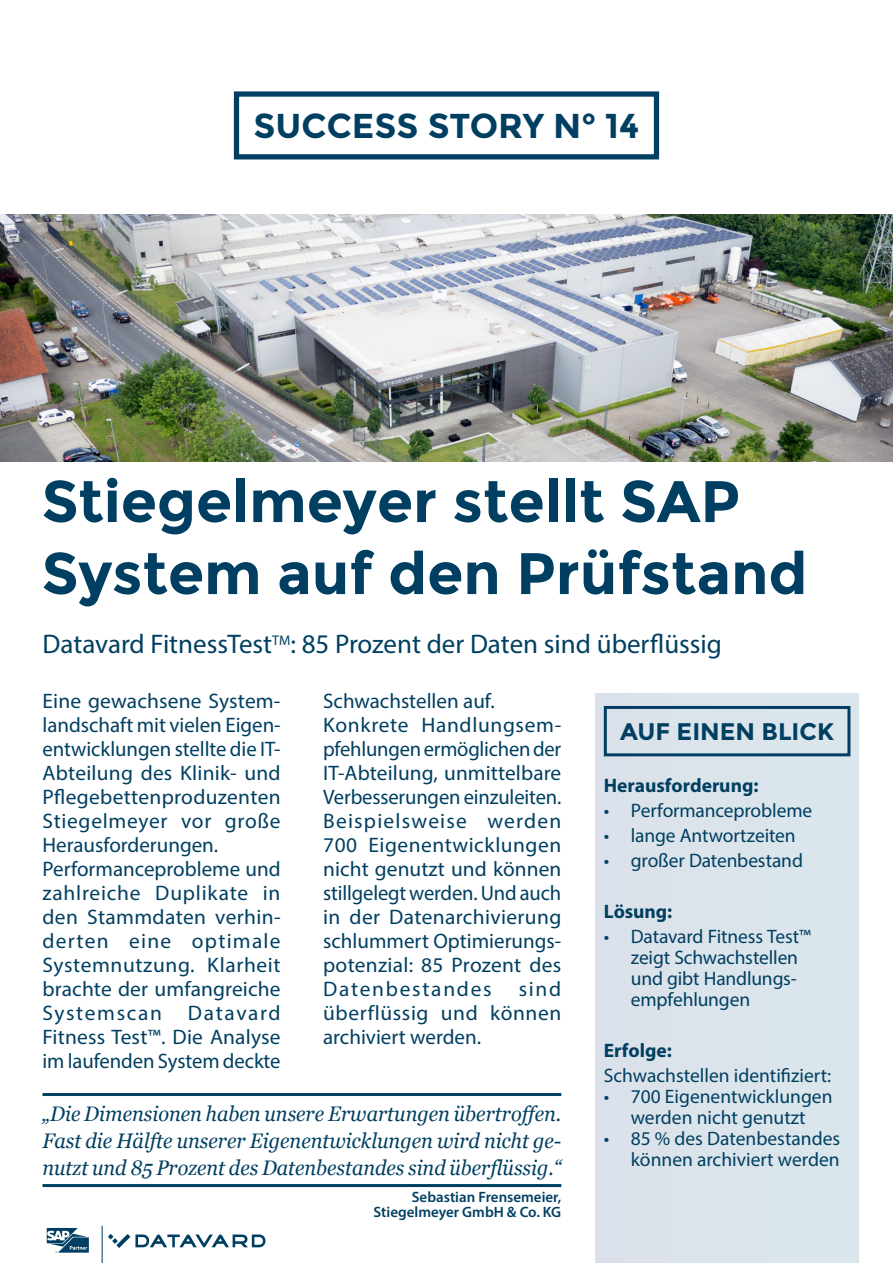
<style>
.page{position:relative;width:893px;height:1263px;background:#fff}
.page>*{position:absolute;margin:0;border:0;box-sizing:border-box;transform-origin:0 0}
.Titel_head{font:700 58.5px/72px "Montserrat";color:#003f61}
.t1{font:700 34.5px "Montserrat";color:#003f61}
.Titel_subhead{font:27px "Myriad Pro";color:#003f61}
.Titel_head-2{font:700 24px "Montserrat";color:#003f61}
.Titel_fliess{font:21px/24px "Myriad Pro";letter-spacing:.01em;color:#003f61;text-align:justify}
.Zitat{font:italic 21px/27px "Georgia";color:#003f61;text-align:justify;scale:.95 1}
.Titel_fliess-2{font:19.5px/21px "Myriad Pro";letter-spacing:-.005em;color:#003f61}
.Titel_Inhalt_Head{font:700 19.5px "Myriad Pro";color:#003f61}
.Zitat_Autor{font:600 15px "Myriad Pro";color:#003f61}
</style>
<div class="page">
<div style="left:595px;top:694px;width:264px;height:569px;background:#dbe4eb"></div>
<div style="left:604px;top:706px;width:246px;height:50px;border:3px solid #003f61"></div>
<div style="left:234px;top:91px;width:425px;height:68px;border:5px solid #003f61"></div>
<img style="left:0;top:215px;width:893px;height:246px">
<svg style="left:47px;top:1228px;width:42px;height:24px"></svg>
<hr style="left:102px;top:1225px;width:1px;height:38px;background:#003f61">
<svg style="left:108px;top:1234px;width:157px;height:14px"></svg>
<hr style="left:43px;top:1093px;width:518px;height:3px;background:#003f61">
<hr style="left:43px;top:1184px;width:518px;height:3px;background:#003f61">
<p class="t1" style="left:254px;top:105px;width:387px">SUCCESS STORY N° 14</p>
<p class="Titel_head" style="left:41px;top:466px;width:767px">Stiegelmeyer stellt SAP<br>System auf den Prüfstand</p>
<p class="Titel_subhead" style="left:43px;top:627px;width:681px">Datavard FitnessTest<sup>TM</sup>: 85 Prozent der Daten sind überflüssig</p>
<p class="Titel_fliess" style="left:43px;top:688px;width:240px">Eine gewachsene System&shy;landschaft mit vielen Eigen&shy;entwicklungen stellte die IT-Abteilung des Klinik- und Pflegebettenproduzenten Stiegelmeyer vor große Herausforderungen.</p>
<p class="Titel_fliess" style="left:43px;top:856px;width:240px">Performanceprobleme und zahlreiche Duplikate in den Stammdaten verhin&shy;derten eine optimale Systemnutzung. Klarheit brachte der umfangreiche Systemscan Datavard Fitness Test™. Die Analyse im laufenden System deckte</p>
<p class="Titel_fliess" style="left:323px;top:688px;width:173px">Schwachstellen auf.</p>
<p class="Titel_fliess" style="left:323px;top:712px;width:240px">Konkrete Handlungsem&shy;pfehlungen ermöglichen der IT-Abteilung, unmittelbare Verbesserungen einzuleiten.<br>Beispielsweise werden 700 Eigenentwicklungen nicht genutzt und können stillgelegt werden. Und auch in der Datenarchivierung schlummert Optimierungs&shy;potenzial: 85 Prozent des Datenbestandes</p>
<p class="Titel_fliess" style="left:323px;top:976px;width:240px;text-indent:195px">sind überflüssig und können archiviert werden.</p>
<p class="Zitat" style="left:43px;top:1099px;width:548px">„Die Dimensionen haben unsere Erwartungen übertroffen.<br>Fast die Hälfte unserer Eigenentwicklungen wird nicht ge&shy;nutzt und 85 Prozent des Datenbestandes sind überflüssig.“</p>
<p class="Zitat_Autor" style="left:412px;top:1188px;width:151px">Sebastian Frensemeier,</p>
<p class="Zitat_Autor" style="left:374px;top:1203px;width:189px">Stiegelmeyer GmbH &amp; Co. KG</p>
<p class="Titel_head-2" style="left:620px;top:717px;width:215px">AUF EINEN BLICK</p>
<p class="Titel_Inhalt_Head" style="left:604px;top:772px;width:156px">Herausforderung:</p>
<p class="Titel_fliess-2" style="left:604px;top:799px;width:210px">• Performanceprobleme</p>
<p class="Titel_fliess-2" style="left:604px;top:825px;width:193px">• lange Antwortzeiten</p>
<p class="Titel_fliess-2" style="left:604px;top:850px;width:201px">• großer Datenbestand</p>
<p class="Titel_Inhalt_Head" style="left:604px;top:899px;width:70px">Lösung:</p>
<p class="Titel_fliess-2" style="left:631px;top:926px;width:182px;text-indent:-27px">• Datavard Fitness Test™ zeigt Schwachstellen und gibt Handlungs&shy;empfehlungen</p>
<p class="Titel_Inhalt_Head" style="left:604px;top:1037px;width:69px">Erfolge:</p>
<p class="Titel_fliess-2" style="left:604px;top:1064px;width:229px">Schwachstellen identifiziert:</p>
<p class="Titel_fliess-2" style="left:604px;top:1085px;width:230px;text-align:center">• 700 Eigenentwicklungen werden nicht genutzt</p>
<p class="Titel_fliess-2" style="left:604px;top:1127px;width:238px;text-align:right">• 85 % des Datenbestandes können archiviert werden</p>
</div>
